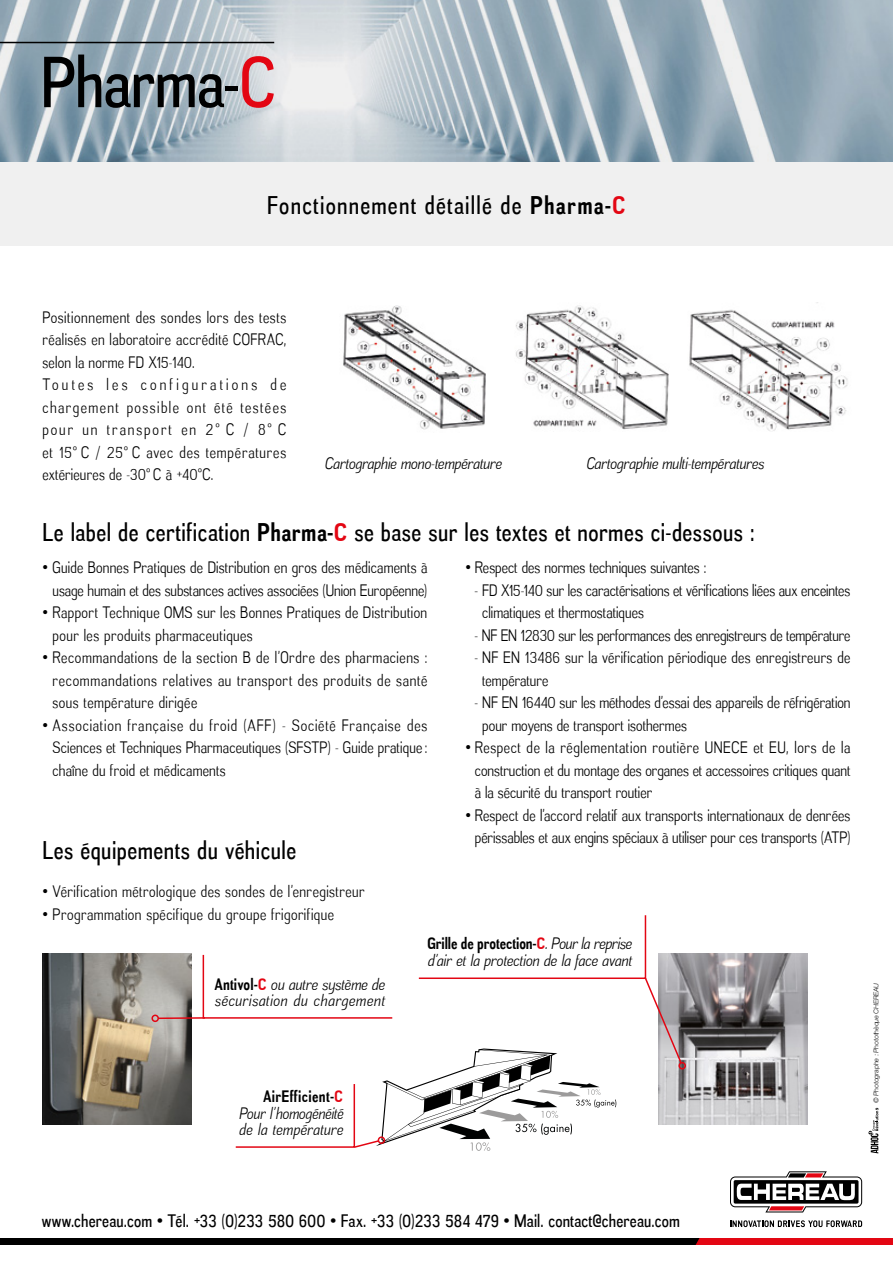
<style>
.page{position:relative;width:893px;height:1263px;background:#fff}
.page>*{position:absolute;margin:0;border:0;box-sizing:border-box;transform-origin:0 0}
.t1{font:72px "Akazan Rg";letter-spacing:-.01em;color:#000}
.t2{font:25.5px "Akazan Rg";letter-spacing:.02em;color:#000}
.t3{font:25.5px "Akazan Rg";letter-spacing:.05em;color:#000}
.t4{font:18px "Akazan Rg";letter-spacing:.01em;color:#000}
.t5{font:16.5px/22.5px "Akazan Bk";letter-spacing:.01em;color:#000}
.t6{font:16.5px/22.5px "Akazan Bk";letter-spacing:.035em;color:#000}
.t7{font:italic 16.5px/16.5px "Akazan Bk";letter-spacing:.005em;color:#000}
.t8{font:16.5px "Akazan Bk";letter-spacing:.03em;color:#000}
.t9{font:16.5px "Akazan Bk";letter-spacing:-.01em;color:#000}
.t10{font:italic 16.5px/16.5px "Akazan Bk";letter-spacing:.04em;color:#000}
.t11{font:700 16.5px "Akazan";color:#000}
.t12{font:700 16.5px "Akazan";letter-spacing:.02em;color:#000}
.t13{font:300 6.75px "Helvetica Neue LT Std";color:#000}
.s1{color:#e30613}
.s2{font-family:"Akazan";font-weight:700}
.s3{font-family:"Akazan";font-weight:700;color:#e30613}
.s4{font-family:"Akazan";font-weight:700;font-style:normal}
.s5{font-family:"Akazan";font-weight:700;font-style:normal;color:#e30613}
.s6{font-family:"Akazan Bk";font-weight:400;font-style:italic}
</style>
<div class="page">
<svg style="left:0;top:0;width:893px;height:246px"></svg>
<hr style="left:0;top:42px;width:274px;height:1px;background:#000">
<svg style="left:730px;top:1220px;width:132px;height:7px"></svg>
<svg style="left:730px;top:1171px;width:132px;height:41px"></svg>
<svg style="left:0;top:1238px;width:893px;height:6px;background:#310104"></svg>
<svg style="left:868px;top:1108px;width:10px;height:45px"></svg>
<img style="left:43px;top:954px;width:148px;height:170px">
<hr style="left:158px;top:1017px;width:47px;height:2px;background:#e30613">
<div style="left:151px;top:1014px;width:8px;height:8px;border:2px solid #e30613;border-radius:50%"></div>
<img style="left:516px;top:305px;width:332px;height:126px">
<img style="left:343px;top:305px;width:143px;height:125px">
<img style="left:683px;top:954px;width:125px;height:170px">
<svg style="left:202px;top:915px;width:481px;height:236px"></svg>
<div style="left:678px;top:1062px;width:8px;height:7px;border:2px solid #e30613;border-radius:50%"></div>
<h1 class="t1" style="left:41px;top:42px;width:237px">Pharma-<span class="s1">C</span></h1>
<h2 class="t3" style="left:267px;top:191px;width:360px">Fonctionnement détaillé de <span class="s2">Pharma-</span><span class="s3">C</span></h2>
<p class="t6" style="left:43px;top:306px;width:245px">Positionnement des sondes lors des tests réalisés en laboratoire accrédité COFRAC, selon la norme FD X15-140.<br>Toutes les configurations de chargement possible ont été testées pour un transport en 2° C / 8° C et 15° C / 25° C avec des températures extérieures de -30° C à +40°C.</p>
<p class="t7" style="left:325px;top:456px;width:178px">Cartographie mono-température</p>
<p class="t7" style="left:586px;top:456px;width:179px">Cartographie multi-températures</p>
<h2 class="t2" style="left:43px;top:518px;width:713px">Le label de certification <span class="s2">Pharma-</span><span class="s3">C</span> se base sur les textes et normes ci-dessous :</h2>
<p class="t5" style="left:43px;top:557px;width:386px;text-align:right">• Guide Bonnes Pratiques de Distribution en gros des médicaments à usage humain et des substances actives associées (Union Européenne)</p>
<p class="t5" style="left:53px;top:602px;width:376px;text-indent:-10px">• Rapport Technique OMS sur les Bonnes Pratiques de Distribution pour les produits pharmaceutiques</p>
<p class="t5" style="left:53px;top:647px;width:376px;text-align:justify;text-indent:-10px">• Recommandations de la section B de l’Ordre des pharmaciens : recommandations relatives au transport des produits de santé sous température dirigée</p>
<p class="t5" style="left:53px;top:714px;width:376px;text-align:justify;text-indent:-10px">• Association française du froid (AFF) - Société Française des Sciences et Techniques Pharmaceutiques (SFSTP) - Guide pratique: chaîne du froid et médicaments</p>
<h2 class="t2" style="left:43px;top:836px;width:255px">Les équipements du véhicule</h2>
<p class="t8" style="left:43px;top:882px;width:324px">• Vérification métrologique des sondes de l’enregistreur</p>
<p class="t8" style="left:43px;top:905px;width:293px">• Programmation spécifique du groupe frigorifique</p>
<p class="t5" style="left:466px;top:557px;width:242px">• Respect des normes techniques suivantes :</p>
<p class="t5" style="left:482px;top:579px;width:370px;text-indent:-8px">- FD X15-140 sur les caractérisations et vérifications liées aux enceintes climatiques et thermostatiques</p>
<p class="t9" style="left:475px;top:626px;width:377px">- NF EN 12830 sur les performances des enregistreurs de température</p>
<p class="t5" style="left:482px;top:647px;width:370px;text-indent:-8px">- NF EN 13486 sur la vérification périodique des enregistreurs de température</p>
<p class="t5" style="left:482px;top:692px;width:370px;text-indent:-8px">- NF EN 16440 sur les méthodes d’essai des appareils de réfrigération pour moyens de transport isothermes</p>
<p class="t5" style="left:475px;top:737px;width:377px;text-align:justify;text-indent:-9px">• Respect de la réglementation routière UNECE et EU, lors de la construction et du montage des organes et accessoires critiques quant à la sécurité du transport routier</p>
<p class="t5" style="left:466px;top:804px;width:386px;text-align:center">• Respect de l’accord relatif aux transports internationaux de denrées périssables et aux engins spéciaux à utiliser pour ces transports (ATP)</p>
<p class="t10" style="left:214px;top:976px;width:172px"><span class="s4">Antivol-</span><span class="s5">C</span> ou autre système de sécurisation du chargement</p>
<p class="t12" style="left:263px;top:1087px;width:81px">AirEfficient-<span class="s1">C</span></p>
<p class="t7" style="left:239px;top:1105px;width:106px">Pour l’homogénéité de la température</p>
<p class="t11" style="left:427px;top:934px;width:206px">Grille de protection-<span class="s1">C</span><span class="s6">. Pour la reprise</span></p>
<p class="t7" style="left:427px;top:952px;width:206px">d’air et la protection de la face avant</p>
<p class="t13" style="left:872px;top:1103px;width:122px;rotate:-90deg">© Photographe : Photothèque CHEREAU</p>
<p class="t4" style="left:42px;top:1211px;width:640px">www.chereau.com • Tél. +33 (0)233 580 600 • Fax. +33 (0)233 584 479 • Mail. contact@chereau.com</p>
</div>
